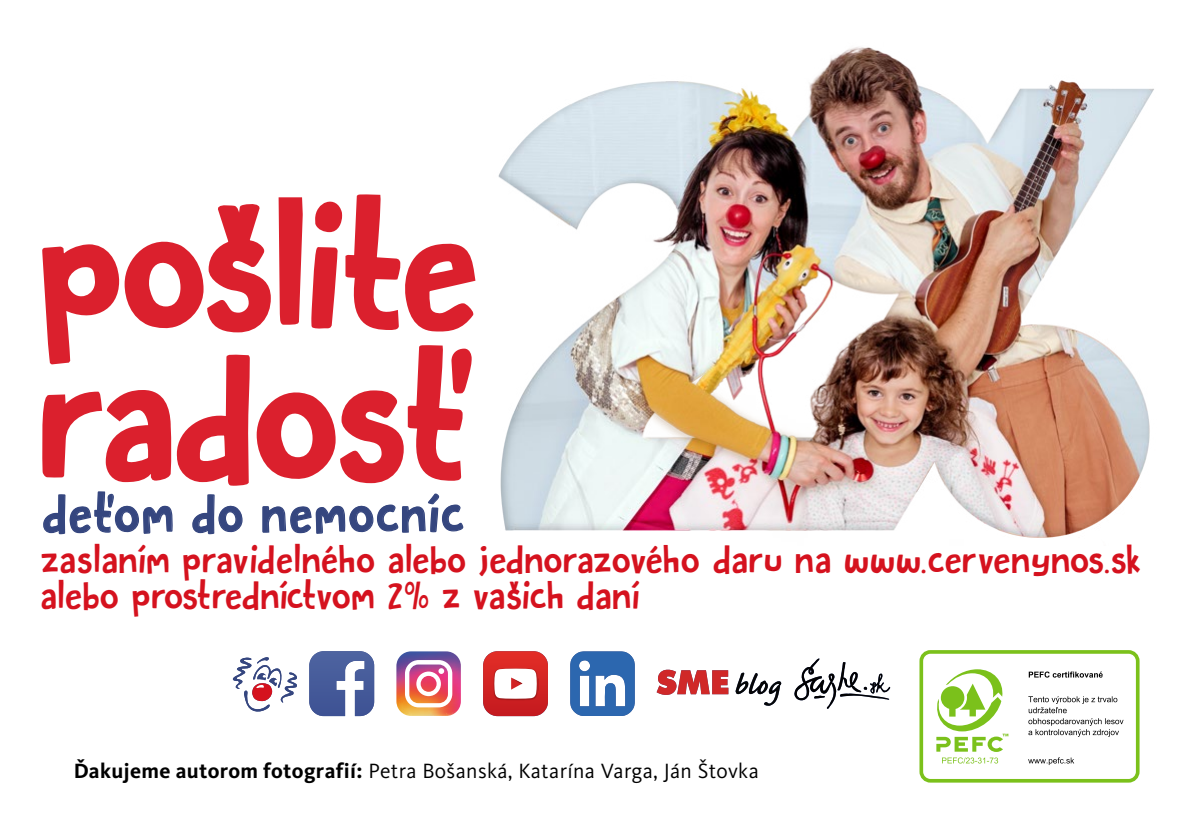
<style>
.page{position:relative;width:1191px;height:840px;background:#fff}
.page>*{position:absolute;margin:0;border:0;box-sizing:border-box;transform-origin:0 0}
.t1{font:150.6px/150.6px "Butterfly Ball";letter-spacing:-.005em;color:#db202d}
.t2{font:45.8px "Butterfly Ball";letter-spacing:.055em;color:#35467f}
.t3{font:34px/36px "Butterfly Ball";letter-spacing:.015em;color:#d5121e}
.t4{font:21.4px "Kievit Pro";letter-spacing:.015em;color:#000}
.s1{font-weight:700}
</style>
<div class="page">
<img style="left:498px;top:47px;width:656px;height:491px">
<svg style="left:42px;top:194px;width:434px;height:340px"></svg>
<img style="left:396px;top:651px;width:65px;height:64px">
<svg style="left:309px;top:651px;width:65px;height:64px"></svg>
<svg style="left:483px;top:651px;width:65px;height:64px"></svg>
<svg style="left:656px;top:669px;width:72px;height:26px"></svg>
<svg style="left:735px;top:672px;width:46px;height:33px"></svg>
<svg style="left:794px;top:658px;width:96px;height:50px"></svg>
<svg style="left:232px;top:657px;width:65px;height:55px"></svg>
<svg style="left:570px;top:651px;width:65px;height:64px"></svg>
<div style="left:919px;top:649px;width:220px;height:133px;border:4px solid #7bc11b;border-radius:9px"></div>
<svg style="left:942px;top:757px;width:56px;height:6px"></svg>
<svg style="left:1028px;top:671px;width:74px;height:6px"></svg>
<svg style="left:1028px;top:757px;width:46px;height:7px"></svg>
<svg style="left:1028px;top:696px;width:95px;height:40px"></svg>
<svg style="left:936px;top:669px;width:72px;height:82px"></svg>
<h1 class="t1" style="left:39px;top:189px;width:440px">pošlite radost’</h1>
<h2 class="t2" style="left:42px;top:480px;width:423px">det’om do nemocníc</h2>
<p class="t3" style="left:41px;top:540px;width:1101px">zaslaním pravidelného alebo jednorazového daru na www.cervenynos.sk alebo prostredníctvom 2% z vašich daní</p>
<p class="t4" style="left:74px;top:757px;width:686px"><span class="s1">Ďakujeme autorom fotografií:</span> Petra Bošanská, Katarína Varga, Ján Štovka</p>
</div>
